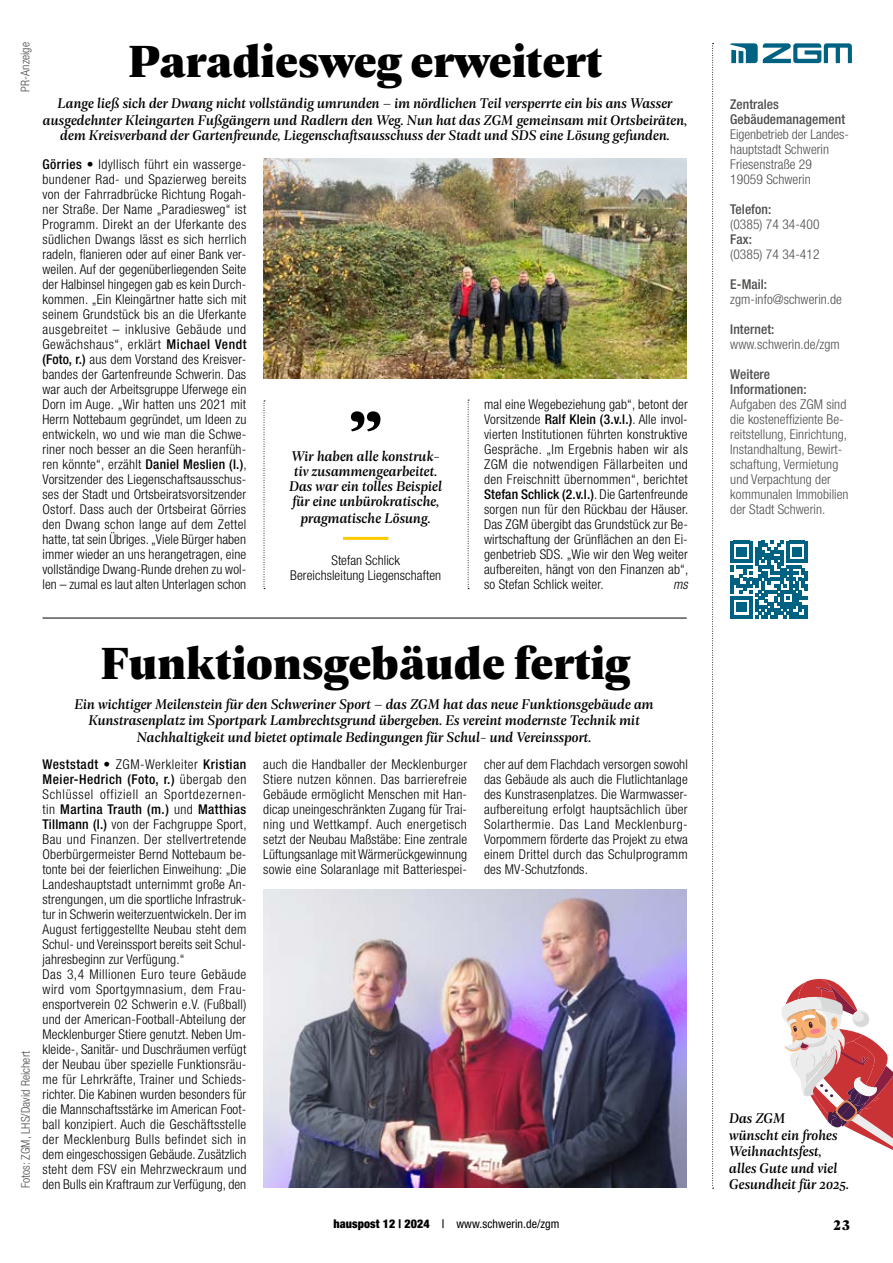
<style>
.page{position:relative;width:893px;height:1263px;background:#fff}
.page>*{position:absolute;margin:0;border:0;box-sizing:border-box;transform-origin:0 0}
.t1{font:900 48px "Geller Headline";letter-spacing:.005em;color:#000}
.t2{font:italic 500 15px/16.5px "Geller Headline";letter-spacing:.005em;color:#000;text-align:center}
.t3{font:900 15px "Geller Headline";color:#000}
.t4{font:300 condensed 13.5px/15px "Helvetica Neue LT Std";letter-spacing:.01em;color:#000;text-align:justify}
.t5{font:300 condensed 13.5px/15px "Helvetica Neue LT Std";letter-spacing:.005em;color:#4d4d4c}
.t6{font:500 condensed 13.5px/15px "Helvetica Neue LT Std";letter-spacing:.005em;color:#4d4d4c}
.t7{font:italic 300 condensed 13.5px "Helvetica Neue LT Std";color:#000}
.t8{font:300 condensed 12px "Helvetica Neue LT Std";letter-spacing:.005em;color:#4d4d4c}
.t9{font:condensed 12px "Helvetica Neue LT Std";letter-spacing:.005em;color:#000}
.s1{font-weight:500}
.s2{font-weight:900}
</style>
<div class="page">
<svg style="left:712px;top:43px;width:2px;height:1146px"></svg>
<hr style="left:43px;top:618px;width:644px;height:1px;background:#000">
<svg style="left:264px;top:401px;width:1px;height:188px"></svg>
<svg style="left:468px;top:400px;width:1px;height:189px"></svg>
<svg style="left:351px;top:411px;width:29px;height:20px"></svg>
<hr style="left:343px;top:537px;width:45px;height:3px;background:#fdc900">
<img style="left:264px;top:159px;width:423px;height:219px">
<img style="left:264px;top:889px;width:423px;height:299px">
<svg style="left:730px;top:43px;width:122px;height:20px"></svg>
<svg style="left:731px;top:541px;width:77px;height:77px"></svg>
<svg style="left:781px;top:979px;width:112px;height:171px"></svg>
<p class="t8" style="left:18px;top:92px;width:51px;rotate:-90deg">PR-Anzeige</p>
<h1 class="t1" style="left:128px;top:27px;width:476px">Paradiesweg erweitert</h1>
<p class="t2" style="left:43px;top:95px;width:645px">Lange ließ sich der Dwang nicht vollständig umrunden – im nördlichen Teil versperrte ein bis ans Wasser ausgedehnter Kleingarten Fußgängern und Radlern den Weg. Nun hat das ZGM gemeinsam mit Ortsbeiräten,</p>
<p class="t2" style="left:60px;top:126px;width:611px">dem Kreisverband der Gartenfreunde, Liegenschaftsausschuss der Stadt und SDS eine Lösung gefunden.</p>
<p class="t4" style="left:43px;top:156px;width:206px"><span class="s1">Görries •</span> Idyllisch führt ein wasserge&shy;bundener Rad- und Spazierweg bereits von der Fahrradbrücke Richtung Rogah&shy;ner Straße. Der Name „Paradiesweg“ ist Programm. Direkt an der Uferkante des südlichen Dwangs lässt es sich herrlich radeln, flanieren oder auf einer Bank ver&shy;weilen. Auf der gegenüberliegenden Seite der Halbinsel hingegen gab es kein Durch&shy;kommen. „Ein Kleingärtner hatte sich mit seinem Grundstück bis an die Uferkante ausgebreitet – inklusive Gebäude und Gewächshaus“, erklärt <span class="s1">Michael Vendt (Foto, r.)</span> aus dem Vorstand des Kreisver&shy;bandes der Gartenfreunde Schwerin. Das war auch der Arbeitsgruppe Uferwege ein Dorn im Auge. „Wir hatten uns 2021 mit Herrn Nottebaum gegründet, um Ideen zu entwickeln, wo und wie man die Schwe&shy;riner noch besser an die Seen heranfüh&shy;ren könnte“, erzählt <span class="s1">Daniel Meslien (l.)</span>, Vorsitzender des Liegenschaftsausschus&shy;ses der Stadt und Ortsbeiratsvorsitzender Ostorf. Dass auch der Ortsbeirat Görries den Dwang schon lange auf dem Zettel hatte, tat sein Übriges. „Viele Bürger haben immer wieder an uns herangetragen, eine vollständige Dwang-Runde drehen zu wol&shy;len – zumal es laut alten Unterlagen schon</p>
<p class="t4" style="left:484px;top:396px;width:206px">mal eine Wegebeziehung gab“, betont der Vorsitzende <span class="s1">Ralf Klein (3.v.l.)</span>. Alle invol&shy;vierten Institutionen führten konstruktive Gespräche. „Im Ergebnis haben wir als ZGM die notwendigen Fällarbeiten und den Freischnitt übernommen“, berichtet <span class="s1">Stefan Schlick (2.v.l.)</span>. Die Gartenfreunde sorgen nun für den Rückbau der Häuser.<br>Das ZGM übergibt das Grundstück zur Be&shy;wirtschaftung der Grünflächen an den Ei&shy;genbetrieb SDS. „Wie wir den Weg weiter aufbereiten, hängt von den Finanzen ab“, so Stefan Schlick weiter.</p>
<p class="t2" style="left:289px;top:448px;width:154px;line-height:15px">Wir haben alle konstruk&shy;tiv zusammengearbeitet.<br>Das war ein tolles Beispiel für eine unbürokratische,</p>
<p class="t2" style="left:301px;top:509px;width:131px">pragmatische Lösung.</p>
<p class="t4" style="left:290px;top:552px;width:152px;text-align:center">Stefan Schlick<br>Bereichsleitung Liegenschaften</p>
<p class="t7" style="left:673px;top:576px;width:16px">ms</p>
<p class="t6" style="left:730px;top:96px;width:116px">Zentrales<br>Gebäudemanagement</p>
<p class="t5" style="left:730px;top:126px;width:120px">Eigenbetrieb der Landes&shy;hauptstadt Schwerin<br>Friesenstraße 29<br>19059 Schwerin</p>
<p class="t6" style="left:730px;top:201px;width:42px">Telefon:</p>
<p class="t5" style="left:730px;top:216px;width:91px">(0385) 74 34-400</p>
<p class="t6" style="left:730px;top:231px;width:23px">Fax:</p>
<p class="t5" style="left:730px;top:246px;width:91px">(0385) 74 34-412</p>
<p class="t6" style="left:730px;top:276px;width:38px">E-Mail:</p>
<p class="t5" style="left:730px;top:291px;width:113px">zgm-info@schwerin.de</p>
<p class="t6" style="left:730px;top:321px;width:46px">Internet:</p>
<p class="t5" style="left:730px;top:336px;width:111px">www.schwerin.de/zgm</p>
<p class="t6" style="left:730px;top:366px;width:78px">Weitere<br>Informationen:</p>
<p class="t5" style="left:730px;top:396px;width:120px">Aufgaben des ZGM sind die kosteneffiziente Be&shy;reitstellung, Einrichtung,<br>Instandhaltung, Bewirt&shy;schaftung, Vermietung und Verpachtung der kommunalen Immobilien der Stadt Schwerin.</p>
<p class="t8" style="left:19px;top:1188px;width:139px;rotate:-90deg">Fotos: ZGM, LHS/David Reichert</p>
<h1 class="t1" style="left:101px;top:628px;width:530px">Funktionsgebäude fertig</h1>
<p class="t2" style="left:74px;top:695px;width:581px">Ein wichtiger Meilenstein für den Schweriner Sport – das ZGM hat das neue Funktionsgebäude am<br>Kunstrasenplatz im Sportpark Lambrechtsgrund übergeben. Es vereint modernste Technik mit<br>Nachhaltigkeit und bietet optimale Bedingungen für Schul- und Vereinssport.</p>
<p class="t4" style="left:43px;top:756px;width:206px;text-align:left"><span class="s1">Weststadt •</span> ZGM-Werkleiter <span class="s1">Kristian Meier-Hedrich (Foto, r.)</span> übergab den Schlüssel offiziell an Sportdezernen&shy;tin <span class="s1">Martina Trauth (m.)</span> und <span class="s1">Matthias Tillmann (l.)</span> von der Fachgruppe Sport, Bau und Finanzen. Der stellvertretende Oberbürgermeister Bernd Nottebaum be&shy;tonte bei der feierlichen Einweihung: „Die Landeshauptstadt unternimmt große An&shy;strengungen, um die sportliche Infrastruk&shy;tur in Schwerin weiterzuentwickeln. Der im August fertiggestellte Neubau steht dem Schul- und Vereinssport bereits seit Schul&shy;jahresbeginn zur Verfügung.“<br>Das 3,4 Millionen Euro teure Gebäude wird vom Sportgymnasium, dem Frau&shy;ensportverein 02 Schwerin e.V. (Fußball) und der American-Football-Abteilung der Mecklenburger Stiere genutzt. Neben Um&shy;kleide-, Sanitär- und Duschräumen verfügt der Neubau über spezielle Funktionsräu&shy;me für Lehrkräfte, Trainer und Schieds&shy;richter. Die Kabinen wurden besonders für die Mannschaftsstärke im American Foot&shy;ball konzipiert. Auch die Geschäftsstelle der Mecklenburg Bulls befindet sich in dem eingeschossigen Gebäude. Zusätzlich steht dem FSV ein Mehrzweckraum und den Bulls ein Kraftraum zur Verfügung, den</p>
<p class="t4" style="left:263px;top:756px;width:205px">auch die Handballer der Mecklenburger Stiere nutzen können. Das barrierefreie Gebäude ermöglicht Menschen mit Han&shy;dicap uneingeschränkten Zugang für Trai&shy;ning und Wettkampf. Auch energetisch setzt der Neubau Maßstäbe: Eine zentrale Lüftungsanlage mit Wärmerückgewinnung sowie eine Solaranlage mit Batteriespei-</p>
<p class="t4" style="left:484px;top:756px;width:205px">cher auf dem Flachdach versorgen sowohl das Gebäude als auch die Flutlichtanlage des Kunstrasenplatzes. Die Warmwasser&shy;aufbereitung erfolgt hauptsächlich über Solarthermie. Das Land Mecklenburg-Vorpommern förderte das Projekt zu etwa einem Drittel durch das Schulprogramm des MV-Schutzfonds.</p>
<p class="t2" style="left:729px;top:1109px;width:121px;text-align:left">Das ZGM<br>wünscht ein frohes<br>Weihnachtsfest, alles Gute und viel<br>Gesundheit für 2025.</p>
<p class="t9" style="left:333px;top:1216px;width:228px"><span class="s2">hauspost 12 | 2024</span> <span class="s1">|</span> www.schwerin.de/zgm</p>
<p class="t3" style="left:832px;top:1214px;width:20px">23</p>
</div>
